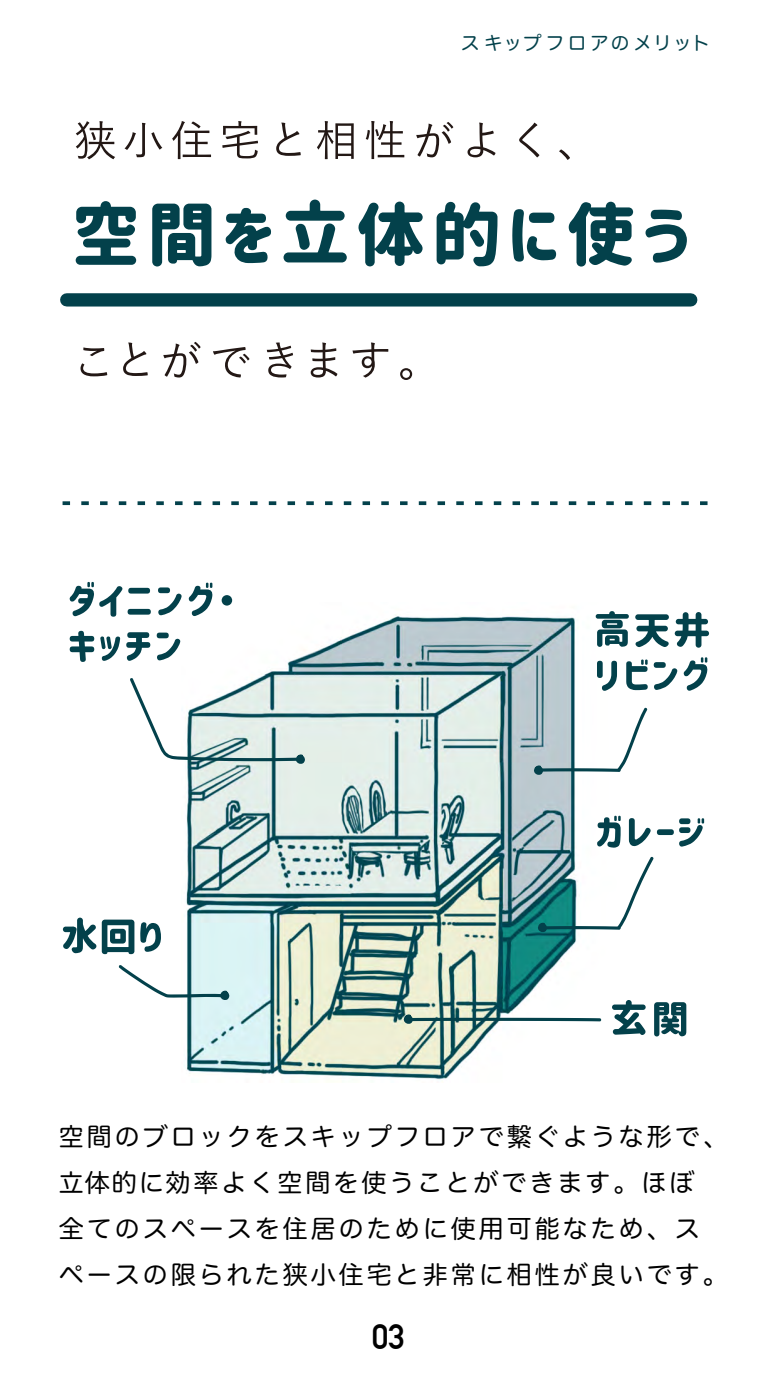
<style>
.page{position:relative;width:777px;height:1382px;background:#fff}
.page>*{position:absolute;margin:0;border:0;box-sizing:border-box;transform-origin:0 0}
.t1{font:700 34.62px "DIN Alternate";color:#000}
.t2{font:25px/46.2px "Hira Maru Pro N W4";letter-spacing:.12em;color:#000}
.t3{font:18.75px "Hira Maru Pro N W4";letter-spacing:.1em;color:#03414b}
</style>
<div class="page">
<img style="left:62px;top:505px;width:648px;height:575px">
<svg style="left:62px;top:501px;width:646px;height:4px"></svg>
<svg style="left:80px;top:347px;width:27px;height:29px"></svg>
<svg style="left:123px;top:342px;width:25px;height:34px"></svg>
<svg style="left:163px;top:342px;width:37px;height:35px"></svg>
<svg style="left:213px;top:347px;width:36px;height:30px"></svg>
<svg style="left:267px;top:342px;width:26px;height:35px"></svg>
<svg style="left:310px;top:342px;width:27px;height:35px"></svg>
<svg style="left:352px;top:342px;width:60px;height:38px"></svg>
<svg style="left:76px;top:121px;width:493px;height:39px"></svg>
<div style="left:67px;top:293px;width:623px;height:13px;background:#03414b"></div>
<svg style="left:76px;top:199px;width:610px;height:67px"></svg>
<svg style="left:69px;top:582px;width:82px;height:34px"></svg>
<svg style="left:158px;top:587px;width:24px;height:28px"></svg>
<svg style="left:188px;top:582px;width:25px;height:34px"></svg>
<svg style="left:221px;top:595px;width:11px;height:10px"></svg>
<svg style="left:70px;top:630px;width:24px;height:32px"></svg>
<svg style="left:100px;top:636px;width:20px;height:25px"></svg>
<svg style="left:126px;top:632px;width:24px;height:29px"></svg>
<svg style="left:157px;top:632px;width:23px;height:28px"></svg>
<svg style="left:595px;top:611px;width:113px;height:36px"></svg>
<svg style="left:596px;top:657px;width:111px;height:34px"></svg>
<svg style="left:596px;top:815px;width:107px;height:32px"></svg>
<svg style="left:611px;top:999px;width:75px;height:37px"></svg>
<svg style="left:63px;top:917px;width:98px;height:37px"></svg>
<svg style="left:130px;top:678px;width:175px;height:86px"></svg>
<svg style="left:119px;top:964px;width:110px;height:36px"></svg>
<svg style="left:537px;top:855px;width:117px;height:77px"></svg>
<svg style="left:403px;top:1014px;width:198px;height:10px"></svg>
<svg style="left:533px;top:706px;width:114px;height:69px"></svg>
<p class="t3" style="left:460px;top:27px;width:250px">スキップフロアのメリット</p>
<p class="t2" style="left:59px;top:1111px;width:671px">空間のブロックをスキップフロアで繋ぐような形で、立体的に効率よく空間を使うことができます。ほぼ<br>全てのスペースを住居のために使用可能なため、スペースの限られた狭小住宅と非常に相性が良いです。</p>
<h1 class="t1" style="left:372px;top:1309px;width:35px">03</h1>
</div>
